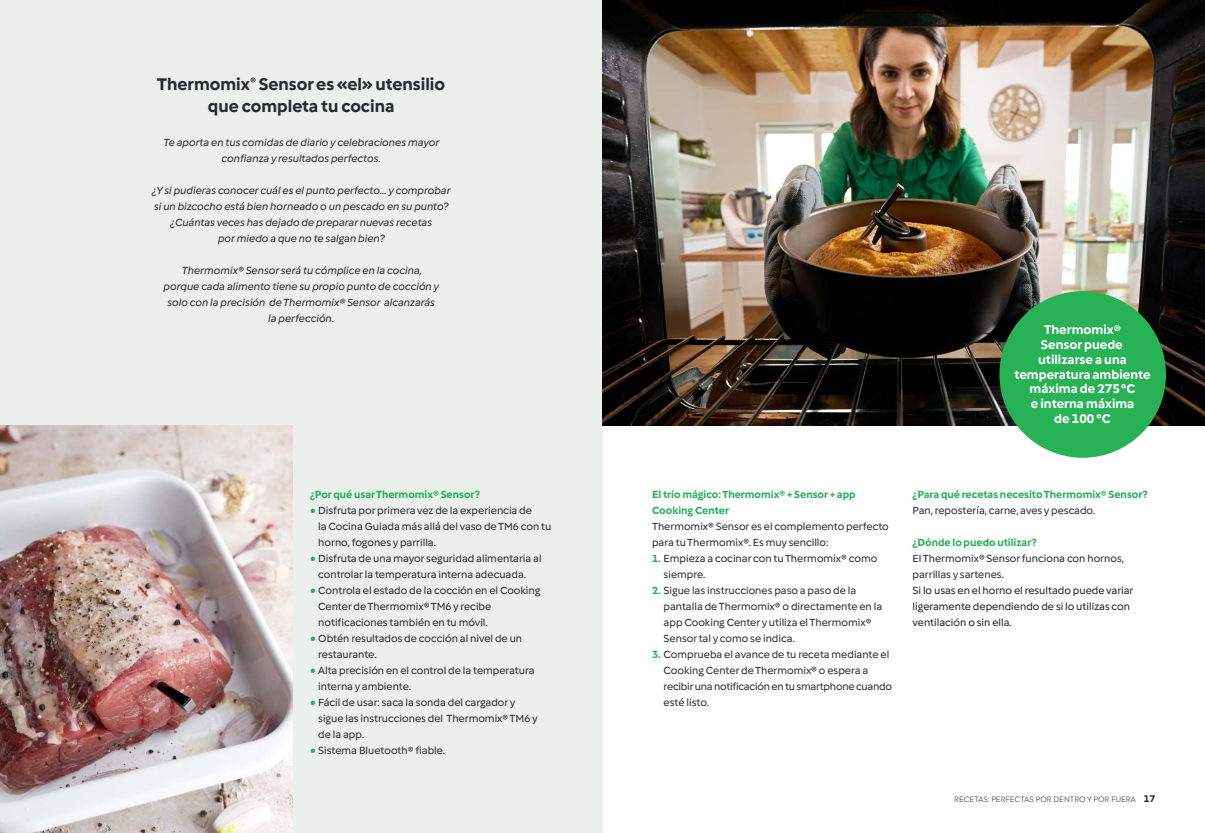
<style>
.page{position:relative;width:1205px;height:833px;background:#fff}
.page>*{position:absolute;margin:0;border:0;box-sizing:border-box;transform-origin:0 0}
.s_headline_2__centered{font:700 17.5px/22px "Vorwerk";color:#242b31;text-align:center}
.s_eye_catcher__text_10_5pt{font:700 13.12px/14.8px "Vorwerk";color:#fff;text-align:center}
.s_copy{font:10.75px/16px "Vorwerk";color:#242b31}
.s_copy__italic_centered{font:italic 10.75px/16px "Vorwerk";color:#242b31;text-align:center}
.s_headline_3_green{font:700 10.75px/16px "Vorwerk";color:#27b255}
.s_copy-2{font:10.75px/16px "Vorwerk";color:#231f20}
.s_runningTitle{font:300 8.12px "Vorwerk";color:#242b31}
.s1{font-family:"Source Sans 3";font-size:9.75px;color:#27b255}
.s2{font-weight:700;color:#27b255}
.s3{font-weight:700;font-size:10px}
</style>
<div class="page">
<div style="left:0;top:0;width:602px;height:833px;background:#ebf0ec"></div>
<img style="left:0;top:426px;width:292px;height:407px">
<img style="left:602px;top:0;width:603px;height:426px">
<div style="left:999px;top:291px;width:167px;height:167px;background:#27b255;border-radius:50%"></div>
<p class="s_headline_2__centered" style="left:157px;top:72px;width:289px">Thermomix® Sensor es «el» utensilio que completa tu cocina</p>
<p class="s_copy__italic_centered" style="left:164px;top:134px;width:277px">Te aporta en tus comidas de diario y celebraciones mayor confianza y resultados perfectos.</p>
<p class="s_copy__italic_centered" style="left:152px;top:182px;width:300px;text-align:left">¿Y si pudieras conocer cuál es el punto perfecto... y comprobar si un bizcocho está bien horneado o un pescado en su punto?</p>
<p class="s_copy__italic_centered" style="left:170px;top:214px;width:263px">¿Cuántas veces has dejado de preparar nuevas recetas por miedo a que no te salgan bien?</p>
<p class="s_copy__italic_centered" style="left:164px;top:262px;width:277px">Thermomix® Sensor será tu cómplice en la cocina, porque cada alimento tiene su propio punto de cocción y solo con la precisión de Thermomix® Sensor alcanzarás la perfección.</p>
<p class="s_headline_3_green" style="left:310px;top:486px;width:171px">¿Por qué usar Thermomix® Sensor?</p>
<p class="s_copy" style="left:318px;top:502px;width:235px;text-indent:-8px"><span class="s1">●</span> Disfruta por primera vez de la experiencia de<br>la Cocina Guiada más allá del vaso de TM6 con tu horno, fogones y parrilla.</p>
<p class="s_copy" style="left:318px;top:550px;width:225px;text-indent:-8px"><span class="s1">●</span> Disfruta de una mayor seguridad alimentaria al controlar la temperatura interna adecuada.</p>
<p class="s_copy" style="left:318px;top:582px;width:224px;text-indent:-8px"><span class="s1">●</span> Controla el estado de la cocción en el Cooking<br>Center de Thermomix® TM6 y recibe notificaciones también en tu móvil.</p>
<p class="s_copy" style="left:318px;top:630px;width:205px;text-indent:-8px"><span class="s1">●</span> Obtén resultados de cocción al nivel de un restaurante.</p>
<p class="s_copy" style="left:318px;top:662px;width:218px;text-indent:-8px"><span class="s1">●</span> Alta precisión en el control de la temperatura interna y ambiente.</p>
<p class="s_copy" style="left:318px;top:694px;width:221px;text-indent:-8px"><span class="s1">●</span> Fácil de usar: saca la sonda del cargador y sigue las instrucciones del Thermomix® TM6 y de la app.</p>
<p class="s_copy" style="left:310px;top:742px;width:137px"><span class="s1">●</span> Sistema Bluetooth® fiable.</p>
<p class="s_eye_catcher__text_10_5pt" style="left:1014px;top:322px;width:138px">Thermomix®<br>Sensor puede utilizarse a una temperatura ambiente máxima de 275 °C<br>e interna máxima<br>de 100 °C</p>
<p class="s_headline_3_green" style="left:652px;top:486px;width:205px">El trío mágico: Thermomix® + Sensor + app<br>Cooking Center</p>
<p class="s_copy" style="left:652px;top:518px;width:238px">Thermomix® Sensor es el complemento perfecto para tu Thermomix®. Es muy sencillo:</p>
<p class="s_copy" style="left:663px;top:550px;width:215px;text-indent:-12px"><span class="s2">1.</span> Empieza a cocinar con tu Thermomix® como siempre.</p>
<p class="s_copy" style="left:663px;top:582px;width:220px;text-indent:-12px"><span class="s2">2.</span> Sigue las instrucciones paso a paso de la pantalla de Thermomix® o directamente en la app Cooking Center y utiliza el Thermomix® Sensor tal y como se indica.</p>
<p class="s_copy" style="left:663px;top:646px;width:230px;text-indent:-12px"><span class="s2">3.</span> Comprueba el avance de tu receta mediante el Cooking Center de Thermomix® o espera a recibir una notificación en tu smartphone cuando esté listo.</p>
<p class="s_headline_3_green" style="left:912px;top:486px;width:236px">¿Para qué recetas necesito Thermomix® Sensor?</p>
<p class="s_copy" style="left:912px;top:502px;width:184px">Pan, repostería, carne, aves y pescado.</p>
<p class="s_headline_3_green" style="left:912px;top:534px;width:125px">¿Dónde lo puedo utilizar?</p>
<p class="s_copy" style="left:912px;top:550px;width:213px">El Thermomix® Sensor funciona con hornos, parrillas y sartenes.</p>
<p class="s_copy-2" style="left:912px;top:582px;width:222px">Si lo usas en el horno el resultado puede variar ligeramente dependiendo de si lo utilizas con ventilación o sin ella.</p>
<p class="s_runningTitle" style="left:954px;top:794px;width:203px">RECETAS: PERFECTAS POR DENTRO Y POR FUERA <span class="s3">17</span></p>
</div>
